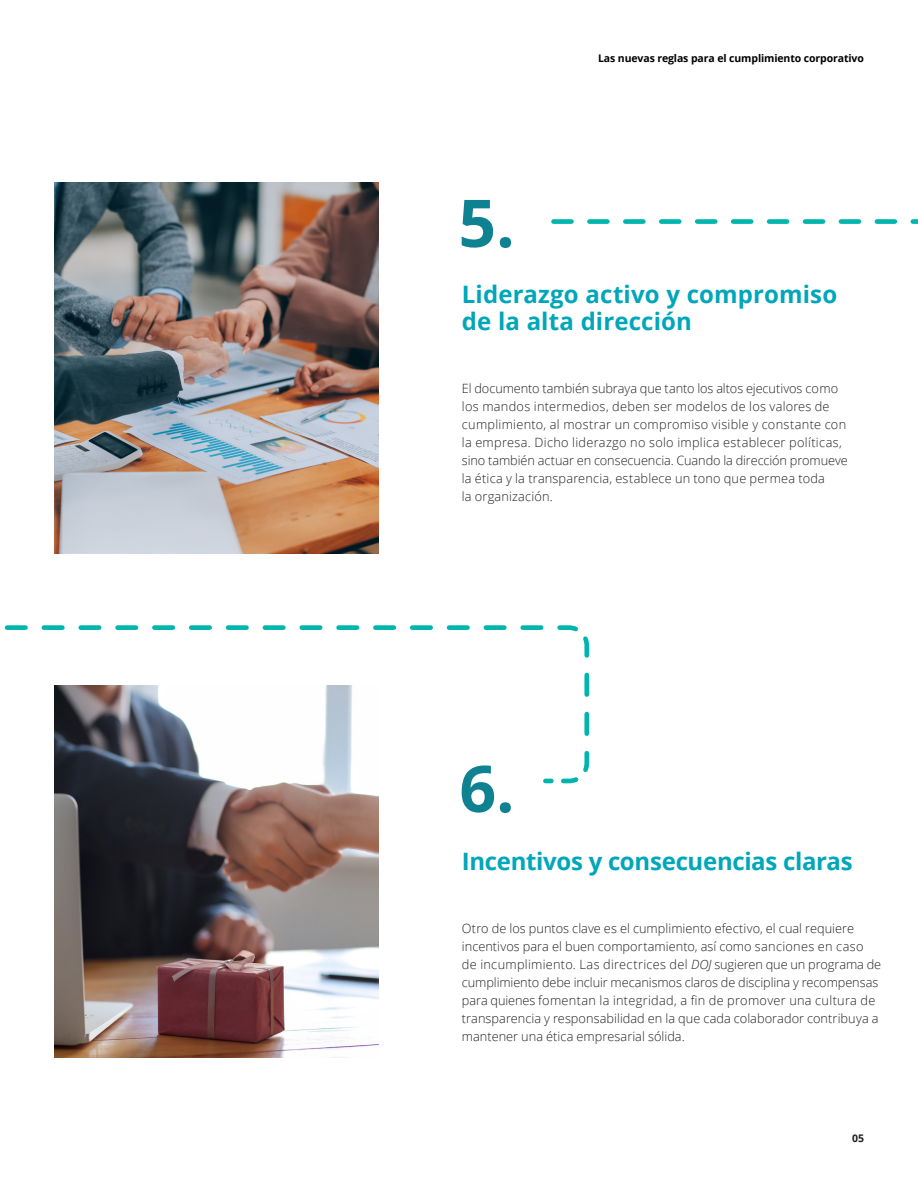
<style>
.page{position:relative;width:918px;height:1188px;background:#fff}
.page>*{position:absolute;margin:0;border:0;box-sizing:border-box;transform-origin:0 0}
.t1{font:700 24px/27px "Open Sans";color:#00a6b9}
.t2{font:300 12.75px/18px "Open Sans";letter-spacing:.005em;color:#231f20}
.t3{font:700 10.5px "Open Sans";letter-spacing:-.01em;color:#010101}
.t4{font:700 10.5px "Open Sans";color:#231f20}
.s1{font-style:italic}
</style>
<div class="page">
<svg style="left:462px;top:200px;width:31px;height:48px"></svg>
<svg style="left:500px;top:237px;width:11px;height:11px"></svg>
<svg style="left:462px;top:786px;width:32px;height:27px"></svg>
<svg style="left:500px;top:802px;width:11px;height:11px"></svg>
<img style="left:54px;top:183px;width:325px;height:371px">
<img style="left:54px;top:786px;width:325px;height:271px">
<svg style="left:554px;top:219px;width:364px;height:5px"></svg>
<svg style="left:4px;top:625px;width:586px;height:161px"></svg>
<p class="t3" style="left:598px;top:51px;width:267px">Las nuevas reglas para el cumplimiento corporativo</p>
<h1 class="t1" style="left:462px;top:280px;width:377px">Liderazgo activo y compromiso de la alta dirección</h1>
<p class="t2" style="left:462px;top:379px;width:388px">El documento también subraya que tanto los altos ejecutivos como los mandos intermedios, deben ser modelos de los valores de cumplimiento, al mostrar un compromiso visible y constante con la empresa. Dicho liderazgo no solo implica establecer políticas, sino también actuar en consecuencia. Cuando la dirección promueve la ética y la transparencia, establece un tono que permea toda<br>la organización.</p>
<h1 class="t1" style="left:462px;top:847px;width:392px">Incentivos y consecuencias claras</h1>
<p class="t2" style="left:462px;top:919px;width:421px">Otro de los puntos clave es el cumplimiento efectivo, el cual requiere incentivos para el buen comportamiento, así como sanciones en caso de incumplimiento. Las directrices del <span class="s1">DOJ</span> sugieren que un programa de cumplimiento debe incluir mecanismos claros de disciplina y recompensas para quienes fomentan la integridad, a fin de promover una cultura de transparencia y responsabilidad en la que cada colaborador contribuya a mantener una ética empresarial sólida.</p>
<p class="t4" style="left:852px;top:1131px;width:13px">05</p>
</div>
